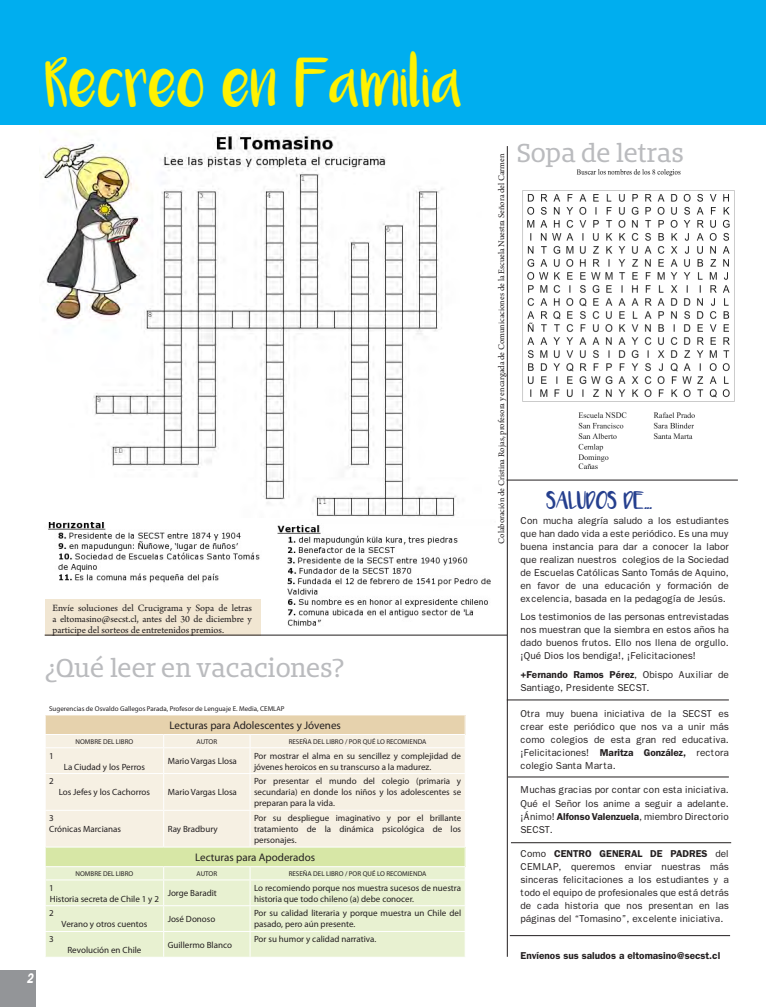
<style>
.page{position:relative;width:766px;height:1007px;background:#fff}
.page>*{position:absolute;margin:0;border:0;box-sizing:border-box;transform-origin:0 0}
.t1{font:37.2px "Luna";color:#fff101}
.t2{font:24px "Bommer Slab";letter-spacing:-.005em;color:#babbbe}
.t3{font:italic 600 14.1px "Franklin Gothic";color:#fff;scale:.75 1}
.t4{font:13.4px "Luna";color:#253f8e}
.t5{font:11px "Myriad Pro";color:#231f20}
.t6{font:10.1px/11.2px "Arno Pro";color:#231f20;text-align:justify}
.t7{font:10px/13px "Franklin Gothic";color:#231f20;text-align:justify}
.t8{font:600 10px "Franklin Gothic";color:#231f20}
.t9{font:9px/11px "Myriad Pro";color:#231f20}
.t10{font:9px "Arno Pro";letter-spacing:-.005em;color:#231f20}
.t11{font:7px "Myriad Pro";color:#231f20}
.s1{font-weight:600}
</style>
<div class="page">
<div style="left:0;top:969px;width:35px;height:37px;background:#939598"></div>
<div style="left:45px;top:599px;width:216px;height:36px;background:#f1e6d2"></div>
<img style="left:277px;top:525px;width:214px;height:101px">
<div style="left:0;top:0;width:765px;height:125px;background:#00aeef"></div>
<hr style="left:506px;top:146px;width:1px;height:810px;background:#231f20">
<hr style="left:45px;top:634px;width:462px;height:1px;background:#231f20">
<img style="left:522px;top:169px;width:213px;height:301px">
<div style="left:45px;top:714px;width:420px;height:20px;background:#e6d2ad"></div>
<div style="left:46px;top:735px;width:418px;height:111px;background:#f6f0e3"></div>
<div style="left:45px;top:847px;width:420px;height:19px;background:#d7e7a6"></div>
<div style="left:46px;top:867px;width:418px;height:89px;background:#e8f1d1"></div>
<hr style="left:45px;top:714px;width:119px;height:1px;background:#fff">
<hr style="left:164px;top:714px;width:86px;height:1px;background:#fff">
<hr style="left:250px;top:714px;width:215px;height:1px;background:#fff">
<hr style="left:45px;top:747px;width:119px;height:1px;background:#fff">
<svg style="left:45px;top:715px;width:1px;height:19px"></svg>
<hr style="left:164px;top:747px;width:86px;height:1px;background:#fff">
<svg style="left:163px;top:735px;width:1px;height:38px"></svg>
<hr style="left:250px;top:747px;width:215px;height:1px;background:#fff">
<svg style="left:249px;top:735px;width:1px;height:38px"></svg>
<svg style="left:464px;top:715px;width:1px;height:58px"></svg>
<hr style="left:45px;top:773px;width:119px;height:1px;background:#fff">
<hr style="left:164px;top:773px;width:86px;height:1px;background:#fff">
<hr style="left:163px;top:774px;width:1px;height:35px;background:#fff">
<hr style="left:250px;top:773px;width:215px;height:1px;background:#fff">
<hr style="left:249px;top:774px;width:1px;height:35px;background:#fff">
<hr style="left:45px;top:809px;width:119px;height:1px;background:#fff">
<hr style="left:164px;top:809px;width:86px;height:1px;background:#fff">
<hr style="left:163px;top:810px;width:1px;height:36px;background:#fff">
<hr style="left:250px;top:809px;width:215px;height:1px;background:#fff">
<hr style="left:249px;top:810px;width:1px;height:36px;background:#fff">
<hr style="left:45px;top:879px;width:119px;height:1px;background:#fff">
<hr style="left:164px;top:879px;width:86px;height:1px;background:#fff">
<hr style="left:250px;top:879px;width:215px;height:1px;background:#fff">
<hr style="left:45px;top:905px;width:119px;height:1px;background:#fff">
<hr style="left:164px;top:905px;width:86px;height:1px;background:#fff">
<hr style="left:250px;top:905px;width:215px;height:1px;background:#fff">
<hr style="left:45px;top:930px;width:119px;height:1px;background:#fff">
<svg style="left:45px;top:847px;width:1px;height:109px"></svg>
<hr style="left:164px;top:930px;width:86px;height:1px;background:#fff">
<svg style="left:163px;top:867px;width:1px;height:89px"></svg>
<hr style="left:250px;top:930px;width:215px;height:1px;background:#fff">
<svg style="left:249px;top:867px;width:1px;height:89px"></svg>
<svg style="left:464px;top:847px;width:1px;height:109px"></svg>
<img style="left:43px;top:133px;width:414px;height:384px">
<img style="left:48px;top:522px;width:212px;height:61px">
<hr style="left:511px;top:842px;width:220px;height:1px;background:#231f20">
<hr style="left:509px;top:935px;width:220px;height:1px;background:#231f20">
<hr style="left:508px;top:776px;width:220px;height:1px;background:#231f20">
<hr style="left:506px;top:699px;width:222px;height:1px;background:#231f20">
<hr style="left:506px;top:479px;width:231px;height:1px;background:#231f20">
<p class="t1" style="left:45px;top:72px;width:419px">Recreo en Familia</p>
<p class="t3" style="left:27px;top:969px;width:10px">2</p>
<p class="t6" style="left:52px;top:602px;width:201px">Envíe soluciones del Crucigrama y Sopa de letras a eltomasino@secst.cl, antes del 30 de diciembre y participe del sorteos de entretenidos premios.</p>
<p class="t2" style="left:45px;top:650px;width:301px">¿Qué leer en vacaciones?</p>
<p class="t11" style="left:49px;top:704px;width:237px">Sugerencias de Osvaldo Gallegos Parada, Profesor de Lenguaje E. Media, CEMLAP</p>
<p class="t5" style="left:169px;top:718px;width:173px">Lecturas para Adolescentes y Jóvenes</p>
<p class="t11" style="left:75px;top:737px;width:59px">NOMBRE DEL LIBRO</p>
<p class="t11" style="left:196px;top:737px;width:22px">AUTOR</p>
<p class="t11" style="left:288px;top:737px;width:139px">RESEÑA DEL LIBRO / POR QUÉ LO RECOMIENDA</p>
<p class="t9" style="left:49px;top:749px;width:6px">1</p>
<p class="t9" style="left:64px;top:760px;width:83px">La Ciudad y los Perros</p>
<p class="t9" style="left:168px;top:755px;width:71px">Mario Vargas Llosa</p>
<p class="t9" style="left:254px;top:749px;width:208px">Por mostrar el alma en su sencillez y complejidad de jóvenes heroicos en su transcurso a la madurez.</p>
<p class="t9" style="left:59px;top:786px;width:93px">Los Jefes y los Cachorros</p>
<p class="t9" style="left:168px;top:786px;width:71px">Mario Vargas Llosa</p>
<p class="t9" style="left:254px;top:775px;width:208px;text-align:justify">Por presentar el mundo del colegio (primaria y secundaria) en donde los niños y los adolescentes se preparan para la vida.</p>
<p class="t9" style="left:49px;top:775px;width:6px">2</p>
<p class="t9" style="left:49px;top:812px;width:6px">3</p>
<p class="t9" style="left:49px;top:823px;width:73px">Crónicas Marcianas</p>
<p class="t9" style="left:168px;top:823px;width:52px">Ray Bradbury</p>
<p class="t9" style="left:254px;top:812px;width:208px;text-align:justify">Por su despliegue imaginativo y por el brillante tratamiento de la dinámica psicológica de los personajes.</p>
<p class="t5" style="left:195px;top:850px;width:121px">Lecturas para Apoderados</p>
<p class="t11" style="left:75px;top:869px;width:59px">NOMBRE DEL LIBRO</p>
<p class="t11" style="left:196px;top:869px;width:22px">AUTOR</p>
<p class="t11" style="left:288px;top:869px;width:139px">RESEÑA DEL LIBRO / POR QUÉ LO RECOMIENDA</p>
<p class="t9" style="left:49px;top:881px;width:6px">1</p>
<p class="t9" style="left:50px;top:892px;width:111px">Historia secreta de Chile 1 y 2</p>
<p class="t9" style="left:168px;top:887px;width:51px">Jorge Baradit</p>
<p class="t9" style="left:254px;top:881px;width:208px">Lo recomiendo porque nos muestra sucesos de nuestra historia que todo chileno (a) debe conocer.</p>
<p class="t9" style="left:49px;top:907px;width:6px">2</p>
<p class="t9" style="left:49px;top:933px;width:6px">3</p>
<p class="t9" style="left:62px;top:918px;width:87px">Verano y otros cuentos</p>
<p class="t9" style="left:67px;top:944px;width:75px">Revolución en Chile</p>
<p class="t9" style="left:168px;top:913px;width:49px">José Donoso</p>
<p class="t9" style="left:254px;top:907px;width:208px">Por su calidad literaria y porque muestra un Chile del pasado, pero aún presente.</p>
<p class="t9" style="left:168px;top:938px;width:66px">Guillermo Blanco</p>
<p class="t9" style="left:254px;top:933px;width:124px">Por su humor y calidad narrativa.</p>
<p class="t10" style="left:496px;top:543px;width:391px;rotate:-90deg">Colaboración de Cristina Rojas, profesora y encargada de Comunicaciones de la Escuela Nuestra Señora del Carmen</p>
<p class="t2" style="left:516px;top:136px;width:169px">Sopa de letras</p>
<p class="t4" style="left:546px;top:497px;width:107px">SALUDOS DE...</p>
<p class="t7" style="left:520px;top:513px;width:210px">Con mucha alegría saludo a los estudiantes que han dado vida a este periódico. Es una muy buena instancia para dar a conocer la labor que realizan nuestros colegios de la Sociedad de Escuelas Católicas Santo Tomás de Aquino, en favor de una educación y formación de excelencia, basada en la pedagogía de Jesús.</p>
<p class="t7" style="left:520px;top:610px;width:210px">Los testimonios de las personas entrevistadas nos muestran que la siembra en estos años ha dado buenos frutos. Ello nos llena de orgullo. ¡Qué Dios los bendiga!, ¡Felicitaciones!</p>
<p class="t7" style="left:520px;top:668px;width:210px"><span class="s1">+Fernando Ramos Pérez</span>, Obispo Auxiliar de<br>Santiago, Presidente SECST.</p>
<p class="t7" style="left:520px;top:707px;width:210px">Otra muy buena iniciativa de la SECST es crear este periódico que nos va a unir más como colegios de esta gran red educativa. ¡Felicitaciones! <span class="s1">Maritza González,</span> rectora colegio Santa Marta.</p>
<p class="t7" style="left:520px;top:783px;width:210px">Muchas gracias por contar con esta iniciativa.<br>Qué el Señor los anime a seguir a adelante. ¡Ánimo! <span class="s1">Alfonso Valenzuela</span>, miembro Directorio SECST.</p>
<p class="t7" style="left:520px;top:846px;width:210px">Como <span class="s1">CENTRO GENERAL DE PADRES</span> del CEMLAP, queremos enviar nuestras más sinceras felicitaciones a los estudiantes y a todo el equipo de profesionales que está detrás de cada historia que nos presentan en las páginas del “Tomasino”, excelente iniciativa.</p>
<p class="t8" style="left:520px;top:949px;width:201px">Envíenos sus saludos a eltomasino@secst.cl</p>
</div>
